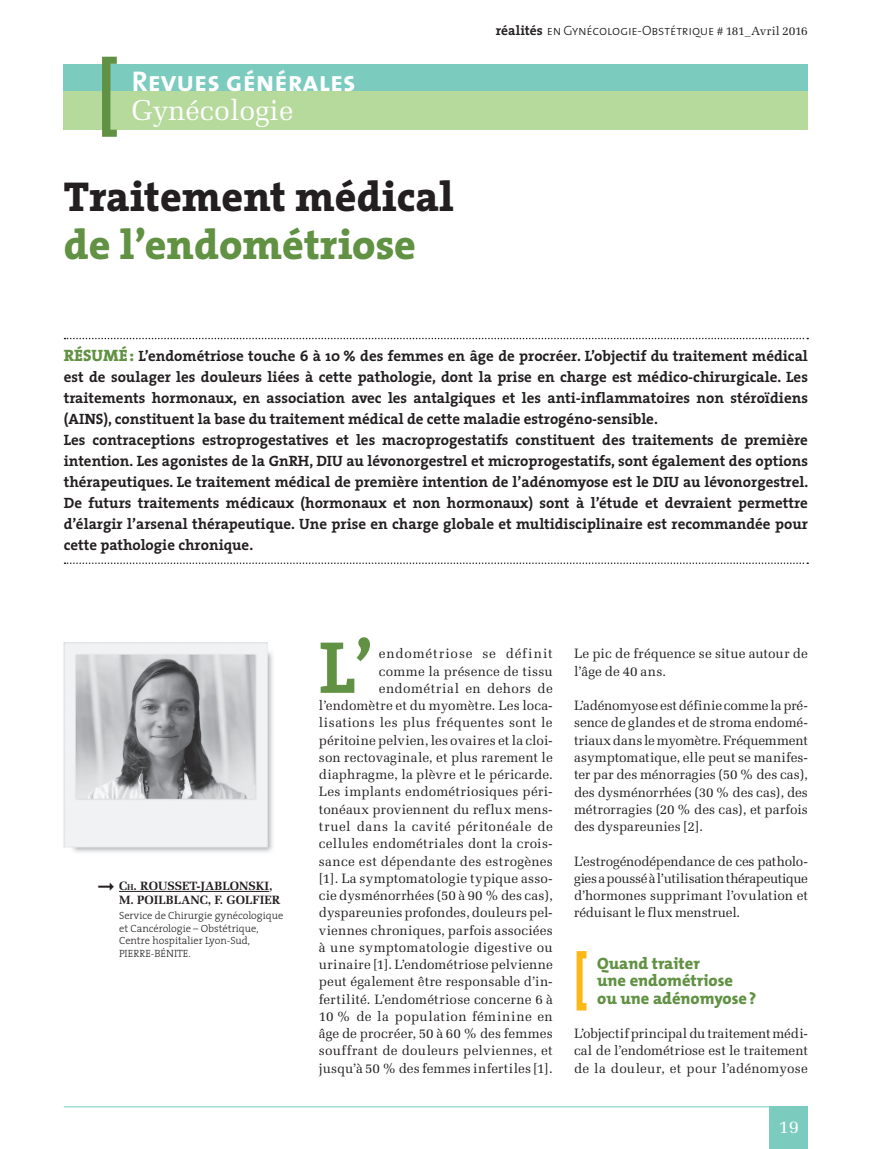
<style>
.page{position:relative;width:893px;height:1149px;background:#fff}
.page>*{position:absolute;margin:0;border:0;box-sizing:border-box;transform-origin:0 0}
.t1{font:74.25px "The Serif Bold Caps";color:#619143}
.t2{font:800 60px "The Mix";color:#fcb814;scale:.7 1}
.t3{font:800 42px "The Serif";color:#231f20}
.t4{font:800 42px "The Serif";color:#619143}
.t5{font:28.5px "The Sans Bold Caps";color:#fff}
.t6{font:28.5px "Melior";color:#fff}
.t7{font:18px "Melior";color:#fff}
.t8{font:800 16.5px/17.2px "The Mix";color:#619143}
.t9{font:700 15px/21px "The Serif";color:#231f20}
.t10{font:13.5px/17.2px "Melior";letter-spacing:.01em;color:#231f20;text-align:justify}
.t11{font:13.5px "The Sans Light Caps";letter-spacing:-.015em;color:#231f20}
.t12{font:700 12px/14.4px "Melior";color:#231f20}
.t13{font:300 10.5px/12.6px "The Serif";color:#231f20}
.s1{font-family:"The Serif";font-weight:700}
.s2{font-family:"Melior";font-size:12px}
.s3{font-family:"The Serif Extra Bold Caps";font-weight:400;font-size:16.5px;color:#619143}
.s4{font-size:8.4px}
</style>
<div class="page">
<div style="left:770px;top:1106px;width:38px;height:42px;background:#7bcbbf"></div>
<hr style="left:64px;top:1106px;width:744px;height:1px;background:#7bcbbf">
<div style="left:64px;top:64px;width:744px;height:27px;background:#7bcbbf"></div>
<div style="left:64px;top:91px;width:744px;height:39px;background:#b6da9b"></div>
<svg style="left:102px;top:57px;width:15px;height:80px"></svg>
<img style="left:63px;top:642px;width:210px;height:211px">
<svg style="left:65px;top:338px;width:743px;height:1px"></svg>
<svg style="left:65px;top:562px;width:743px;height:2px"></svg>
<hr style="left:119px;top:890px;width:150px;height:1px;background:#231f20">
<h3 class="t5" style="left:132px;top:58px;width:226px">Revues générales</h3>
<h3 class="t6" style="left:132px;top:93px;width:163px">Gynécologie</h3>
<h3 class="t3" style="left:64px;top:161px;width:392px">Traitement médical</h3>
<h3 class="t4" style="left:64px;top:209px;width:354px">de l’endométriose</h3>
<p class="t11" style="left:496px;top:20px;width:314px"><span class="s1">réalités</span> en Gynécologie-Obstétrique <span class="s2"># 181_Avril 2016</span></p>
<p class="t9" style="left:64px;top:344px;width:746px"><span class="s3">RÉSUMÉ :</span> L’endométriose touche 6 à 10 % des femmes en âge de procréer. L’objectif du traitement médical est de soulager les douleurs liées à cette pathologie, dont la prise en charge est médico-chirurgicale. Les traitements hormonaux, en association avec les antalgiques et les anti-inflammatoires non stéroïdiens (AINS), constituent la base du traitement médical de cette maladie estrogéno-sensible.<br>Les contraceptions estroprogestatives et les macroprogestatifs constituent des traitements de première intention. Les agonistes de la GnRH, DIU au lévonorgestrel et microprogestatifs, sont également des options thérapeutiques. Le traitement médical de première intention de l’adénomyose est le DIU au lévonorgestrel.<br>De futurs traitements médicaux (hormonaux et non hormonaux) sont à l’étude et devraient permettre d’élargir l’arsenal thérapeutique. Une prise en charge globale et multidisciplinaire est recommandée pour cette pathologie chronique.</p>
<p class="t12" style="left:119px;top:878px;width:163px;text-indent:-21px">➞ C<span class="s4">h</span>. ROUSSET-JABLONSKI,<br>M. POILBLANC, F. GOLFIER</p>
<p class="t13" style="left:119px;top:908px;width:166px">Service de Chirurgie gynécologique et Cancérologie – Obstétrique,<br>Centre hospitalier Lyon-Sud,<br>PIERRE‑BÉNITE.</p>
<h1 class="t1" style="left:319px;top:605px;width:56px">L’</h1>
<p class="t10" style="left:319px;top:645px;width:235px;text-align:right">endométriose se définit<br>comme la présence de tissu endométrial en dehors de l’endomètre et du myomètre. Les loca&shy;lisations les plus fréquentes sont le péritoine pelvien, les ovaires et la cloi&shy;son rectovaginale, et plus rarement le diaphragme, la plèvre et le péricarde.<br>Les implants endométriosiques péri&shy;tonéaux proviennent du reflux mens&shy;truel dans la cavité péritonéale de cellules endométriales dont la crois&shy;sance est dépendante des estrogènes [1]. La symptomatologie typique asso&shy;cie dysménorrhées (50 à 90 % des cas), dyspareunies profondes, douleurs pel&shy;viennes chroniques, parfois associées à une symptomatologie digestive ou urinaire [1]. L’endométriose pelvienne peut également être responsable d’in&shy;fertilité. L’endométriose concerne 6 à 10 % de la population féminine en âge de procréer, 50 à 60 % des femmes souffrant de douleurs pelviennes, et jusqu’à 50 % des femmes infertiles [1].</p>
<p class="t10" style="left:574px;top:645px;width:235px">Le pic de fréquence se situe autour de l’âge de 40 ans.</p>
<p class="t10" style="left:574px;top:696px;width:235px">L’adénomyose est définie comme la pré&shy;sence de glandes et de stroma endomé&shy;triaux dans le myomètre. Fréquemment asymptomatique, elle peut se manifes&shy;ter par des ménorragies (50 % des cas), des dysménorrhées (30 % des cas), des métrorragies (20 % des cas), et parfois des dyspareunies [2].</p>
<p class="t10" style="left:574px;top:852px;width:235px">L’estrogénodépendance de ces patholo&shy;gies a poussé à l’utilisation thérapeutique d’hormones supprimant l’ovulation et réduisant le flux menstruel.</p>
<h2 class="t2" style="left:574px;top:926px;width:21px">[</h2>
<p class="t8" style="left:597px;top:954px;width:161px">Quand traiter<br>une endométriose ou une adénomyose?</p>
<p class="t10" style="left:574px;top:1024px;width:235px">L’objectif principal du traitement médi&shy;cal de l’endométriose est le traitement de la douleur, et pour l’adénomyose</p>
<h3 class="t7" style="left:779px;top:1115px;width:22px">19</h3>
</div>
